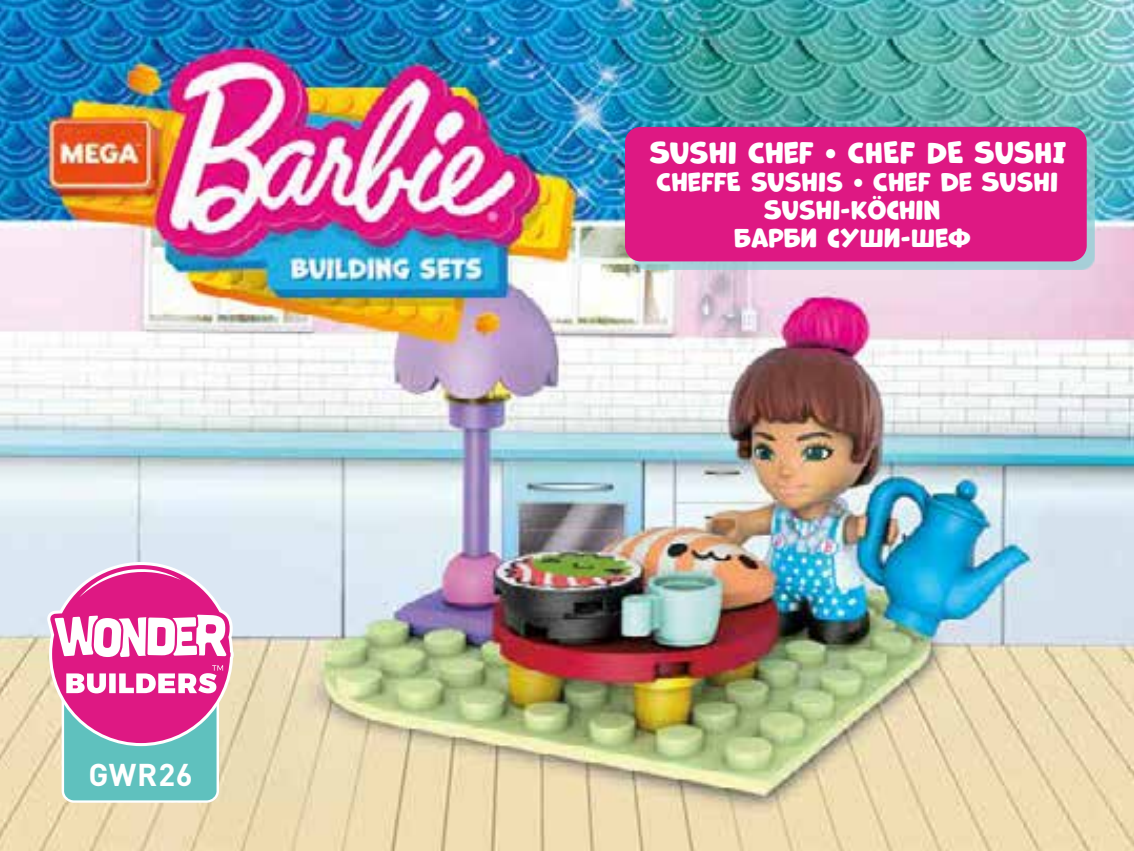
<style>
.page{position:relative;width:1134px;height:851px;background:#fff}
.page>*{position:absolute;margin:0;border:0;box-sizing:border-box;transform-origin:0 0}
.t1{font:700 31.15px "DIN Pro";letter-spacing:.025em;color:#fff}
.t2{font:28px "Marvin Round";color:#fff}
.t3{font:24.5px/28px "Marvin Round";color:#fff;text-align:center}
</style>
<div class="page">
<img style="left:0;top:0;width:1134px;height:850px">
<svg style="left:47px;top:562px;width:187px;height:240px"></svg>
<div style="left:633px;top:135px;width:462px;height:135px;background:#8ecfd4;opacity:.75"></div>
<div style="left:625px;top:127px;width:462px;height:134px;background:#de1883;border-radius:16px"></div>
<p class="t1" style="left:88px;top:753px;width:106px">GWR26</p>
<p class="t2" style="left:650px;top:137px;width:418px">SUSHI CHEF • CHEF DE SUSHI</p>
<p class="t3" style="left:657px;top:168px;width:403px">CHEFFE SUSHIS • CHEF DE SUSHI<br>SUSHI-KÖCHIN<br>БАРБИ СУШИ-ШЕФ</p>
</div>
